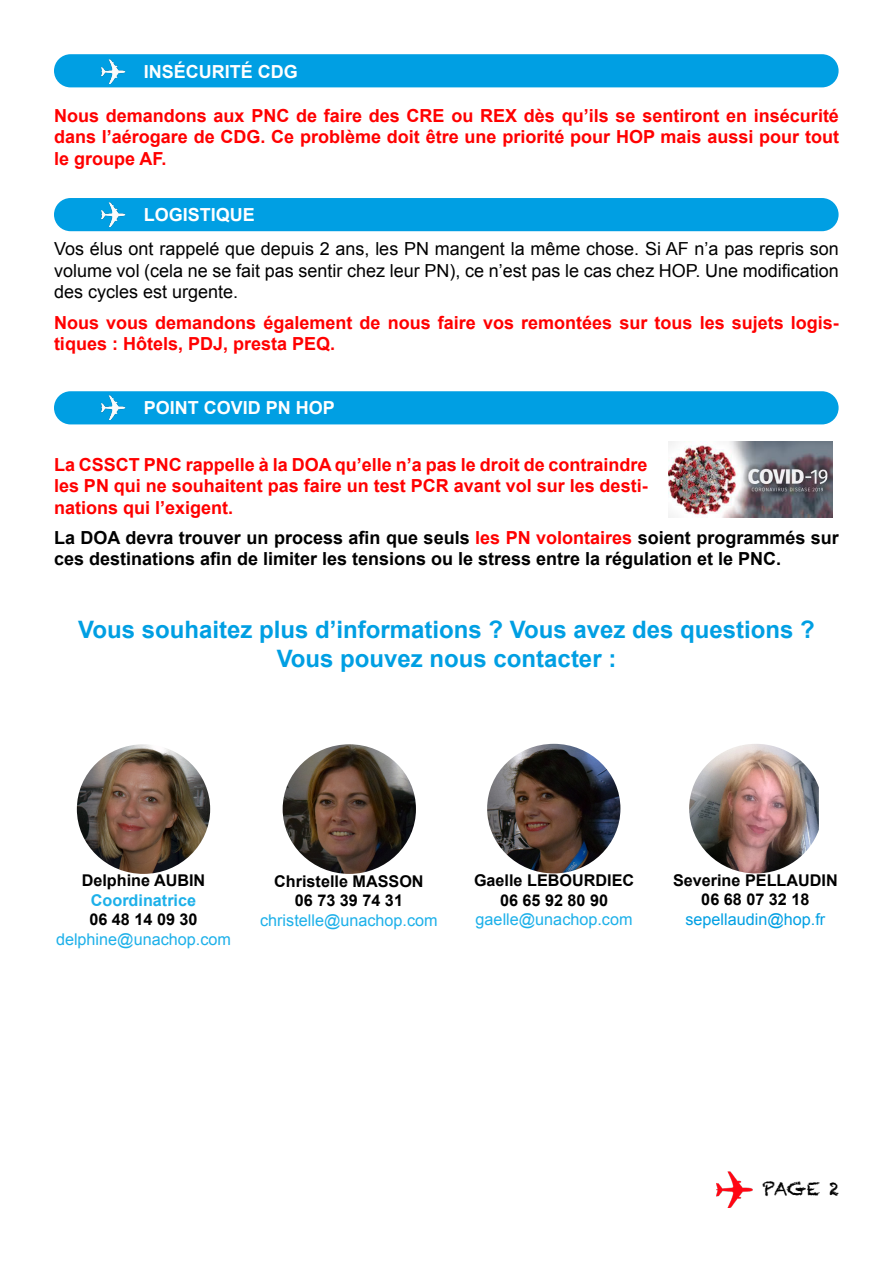
<style>
.page{position:relative;width:893px;height:1263px;background:#fff}
.page>*{position:absolute;margin:0;border:0;box-sizing:border-box;transform-origin:0 0}
.t1{font:700 24px/28.8px "Arial";color:#009fe3;text-align:center}
.t2{font:700 18px/21.6px "Arial";color:#f00;text-align:justify}
.t3{font:18px/21.6px "Arial";color:#000;text-align:justify}
.t4{font:700 18px/21.6px "Arial";color:#000}
.t5{font:700 18px "Arial";color:#fff}
.t6{font:18px "Chalkduster";color:#000}
.t7{font:700 16.2px/19.5px "Arial";color:#000;text-align:center}
.t8{font:16.2px "Arial";color:#1db0e9}
.t9{font:16.2px "Arial";color:#009fe3}
.t10{font:700 16.2px "Arial";color:#1db0e9}
.s1{color:#f00}
</style>
<div class="page">
<div style="left:55px;top:56px;width:782px;height:30px;background:#009fe3;border-radius:15px"></div>
<div style="left:54px;top:54px;width:785px;height:33px;border:3px solid #009fe3;border-radius:15px"></div>
<img style="left:101px;top:60px;width:25px;height:24px">
<div style="left:55px;top:200px;width:782px;height:30px;background:#009fe3;border-radius:15px"></div>
<div style="left:54px;top:198px;width:785px;height:33px;border:3px solid #009fe3;border-radius:15px"></div>
<img style="left:101px;top:203px;width:25px;height:24px">
<img style="left:717px;top:1171px;width:36px;height:36px">
<img style="left:668px;top:442px;width:164px;height:75px">
<img style="left:689px;top:744px;width:130px;height:129px">
<img style="left:77px;top:744px;width:133px;height:130px">
<img style="left:487px;top:744px;width:133px;height:129px">
<img style="left:283px;top:744px;width:133px;height:130px">
<div style="left:55px;top:393px;width:782px;height:30px;background:#009fe3;border-radius:15px"></div>
<div style="left:54px;top:391px;width:785px;height:33px;border:3px solid #009fe3;border-radius:15px"></div>
<img style="left:101px;top:396px;width:25px;height:24px">
<p class="t5" style="left:144px;top:60px;width:156px">INSÉCURITÉ CDG</p>
<p class="t2" style="left:54px;top:105px;width:786px">Nous demandons aux PNC de faire des CRE ou REX dès qu’ils se sentiront en insécurité dans l’aérogare de CDG. Ce problème doit être une priorité pour HOP mais aussi pour tout le groupe AF.</p>
<p class="t5" style="left:144px;top:203px;width:113px">LOGISTIQUE</p>
<p class="t3" style="left:54px;top:238px;width:786px">Vos élus ont rappelé que depuis 2 ans, les PN mangent la même chose. Si AF n’a pas repris son volume vol (cela ne se fait pas sentir chez leur PN), ce n’est pas le cas chez HOP. Une modification des cycles est urgente.</p>
<p class="t2" style="left:54px;top:312px;width:786px">Nous vous demandons également de nous faire vos remontées sur tous les sujets logis&shy;tiques : Hôtels, PDJ, presta PEQ.</p>
<p class="t5" style="left:144px;top:396px;width:193px">POINT COVID PN HOP</p>
<p class="t2" style="left:54px;top:454px;width:595px">La CSSCT PNC rappelle à la DOA qu’elle n’a pas le droit de contraindre les PN qui ne souhaitent pas faire un test PCR avant vol sur les desti&shy;nations qui l’exigent.</p>
<p class="t4" style="left:54px;top:527px;width:786px">La DOA devra trouver un process afin que seuls <span class="s1">les PN volontaires</span> soient programmés sur ces destinations afin de limiter les tensions ou le stress entre la régulation et le PNC.</p>
<h1 class="t1" style="left:78px;top:616px;width:738px">Vous souhaitez plus d’informations ? Vous avez des questions ?<br>Vous pouvez nous contacter :</h1>
<p class="t7" style="left:82px;top:871px;width:125px">Delphine AUBIN</p>
<p class="t10" style="left:91px;top:889px;width:107px">Coordinatrice</p>
<p class="t7" style="left:89px;top:910px;width:110px">06 48 14 09 30</p>
<p class="t8" style="left:56px;top:928px;width:176px">delphine@unachop.com</p>
<p class="t7" style="left:274px;top:872px;width:151px">Christelle MASSON<br>06 73 39 74 31</p>
<p class="t8" style="left:260px;top:909px;width:179px">christelle@unachop.com</p>
<p class="t7" style="left:474px;top:871px;width:162px">Gaelle LEBOURDIEC<br>06 65 92 80 90</p>
<p class="t8" style="left:476px;top:909px;width:158px">gaelle@unachop.com</p>
<p class="t7" style="left:673px;top:871px;width:166px">Severine PELLAUDIN<br>06 68 07 32 18</p>
<p class="t9" style="left:685px;top:908px;width:141px">sepellaudin@hop.fr</p>
<p class="t6" style="left:762px;top:1178px;width:79px">PAGE 2</p>
</div>
